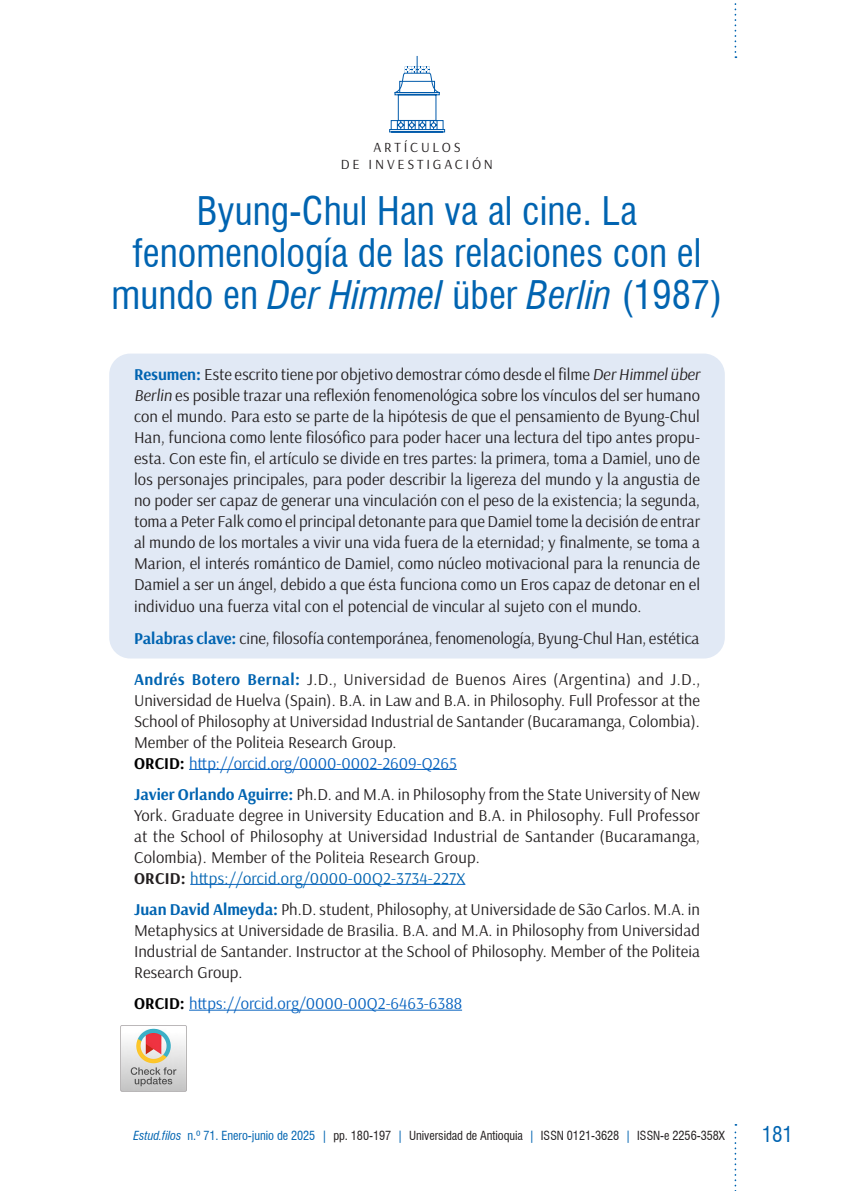
<style>
.page{position:relative;width:844px;height:1191px;background:#fff}
.page>*{position:absolute;margin:0;border:0;box-sizing:border-box;transform-origin:0 0}
._01_Titulo{font:condensed 38.5px/42px "Swiss 721 BT";color:#0164b1;text-align:center}
.t1{font:condensed 21px "Swiss 721 BT";color:#0164b1}
.Resumen{font:16.62px/21px "Arsenal";color:#231f20;text-align:justify}
.Resumen-2{font:16.62px "Arsenal";color:#0662bf}
.Resumen-3{font:16.62px "Arsenal";letter-spacing:.01em;color:#0164b1}
.Separador{font:14px "Arsenal";letter-spacing:.2em;color:#231f20}
.t2{font:condensed 12.25px "Swiss 721 BT";letter-spacing:-.005em;color:#231f20}
.s1{font-style:italic}
.s2{font-weight:700;color:#0164b1}
.s3{font-weight:700;color:#000}
.s4{font-weight:700;color:#231f20}
.s5{font-style:italic;color:#0164b1}
.s6{color:#0164b1}
</style>
<div class="page">
<svg style="left:734px;top:1124px;width:2px;height:67px"></svg>
<svg style="left:734px;top:3px;width:2px;height:55px"></svg>
<div style="left:109px;top:353px;width:615px;height:305px;background:#e1e9f5;border-radius:21px"></div>
<svg style="left:389px;top:56px;width:56px;height:76px"></svg>
<img style="left:121px;top:1026px;width:65px;height:65px">
<hr style="left:189px;top:769px;width:267px;height:1px;background:#0662bf">
<hr style="left:190px;top:884px;width:275px;height:1px;background:#0662bf">
<hr style="left:189px;top:1009px;width:273px;height:1px;background:#0662bf">
<p class="Separador" style="left:373px;top:139px;width:89px">ARTÍCULOS</p>
<p class="Separador" style="left:341px;top:156px;width:154px">DE INVESTIGACIÓN</p>
<p class="_01_Titulo" style="left:112px;top:190px;width:612px">Byung-Chul Han va al cine. La fenomenología de las relaciones con el mundo en <span class="s1">Der Himmel</span> über <span class="s1">Berlin</span> (1987)</p>
<p class="Resumen" style="left:134px;top:364px;width:567px"><span class="s2">Resumen:</span> Este escrito tiene por objetivo demostrar cómo desde el filme <span class="s1">Der Himmel über Berlin</span> es posible trazar una reflexión fenomenológica sobre los vínculos del ser humano con el mundo. Para esto se parte de la hipótesis de que el pensamiento de Byung-Chul Han, funciona como lente filosófico para poder hacer una lectura del tipo antes propu&shy;esta. Con este fin, el artículo se divide en tres partes: la primera, toma a Damiel, uno de los personajes principales, para poder describir la ligereza del mundo y la angustia de no poder ser capaz de generar una vinculación con el peso de la existencia; la segunda, toma a Peter Falk como el principal detonante para que Damiel tome la decisión de entrar al mundo de los mortales a vivir una vida fuera de la eternidad; y finalmente, se toma a Marion, el interés romántico de Damiel, como núcleo motivacional para la renuncia de Damiel a ser un ángel, debido a que ésta funciona como un Eros capaz de detonar en el individuo una fuerza vital con el potencial de vincular al sujeto con el mundo.</p>
<p class="Resumen" style="left:134px;top:628px;width:567px"><span class="s2">Palabras clave:</span> cine, filosofía contemporánea, fenomenología, Byung-Chul Han, estética</p>
<p class="Resumen" style="left:134px;top:668px;width:567px"><span class="s2">Andrés Botero Bernal:</span> J.D., Universidad de Buenos Aires (Argentina) and J.D., Universidad de Huelva (Spain). B.A. in Law and B.A. in Philosophy. Full Professor at the School of Philosophy at Universidad Industrial de Santander (Bucaramanga, Colombia).<br>Member of the Politeia Research Group.</p>
<p class="Resumen-2" style="left:134px;top:753px;width:324px"><span class="s3">ORCID:</span> http://orcid.org/0000-0002-2609-Q265</p>
<p class="Resumen" style="left:134px;top:783px;width:567px"><span class="s2">Javier Orlando Aguirre:</span> Ph.D. and M.A. in Philosophy from the State University of New York. Graduate degree in University Education and B.A. in Philosophy. Full Professor at the School of Philosophy at Universidad Industrial de Santander (Bucaramanga, Colombia). Member of the Politeia Research Group.</p>
<p class="Resumen-3" style="left:134px;top:868px;width:333px"><span class="s4">ORCID:</span> https://orcid.org/0000-00Q2-3734-227X</p>
<p class="Resumen" style="left:134px;top:898px;width:567px"><span class="s2">Juan David Almeyda:</span> Ph.D. student, Philosophy, at Universidade de São Carlos. M.A. in Metaphysics at Universidade de Brasilia. B.A. and M.A. in Philosophy from Universidad Industrial de Santander. Instructor at the School of Philosophy. Member of the Politeia Research Group.</p>
<p class="Resumen-2" style="left:134px;top:993px;width:329px"><span class="s3">ORCID:</span> https://orcid.org/0000-00Q2-6463-6388</p>
<p class="t2" style="left:133px;top:1127px;width:592px"><span class="s5">Estud.filos</span> <span class="s6">n.º 71. Enero-junio de 2025 |</span> pp. 180-197 <span class="s6">|</span> Universidad de Antioquia <span class="s6">|</span> ISSN 0121-3628 <span class="s6">|</span> ISSN-e 2256-358X</p>
<p class="t1" style="left:761px;top:1122px;width:33px">181</p>
</div>
